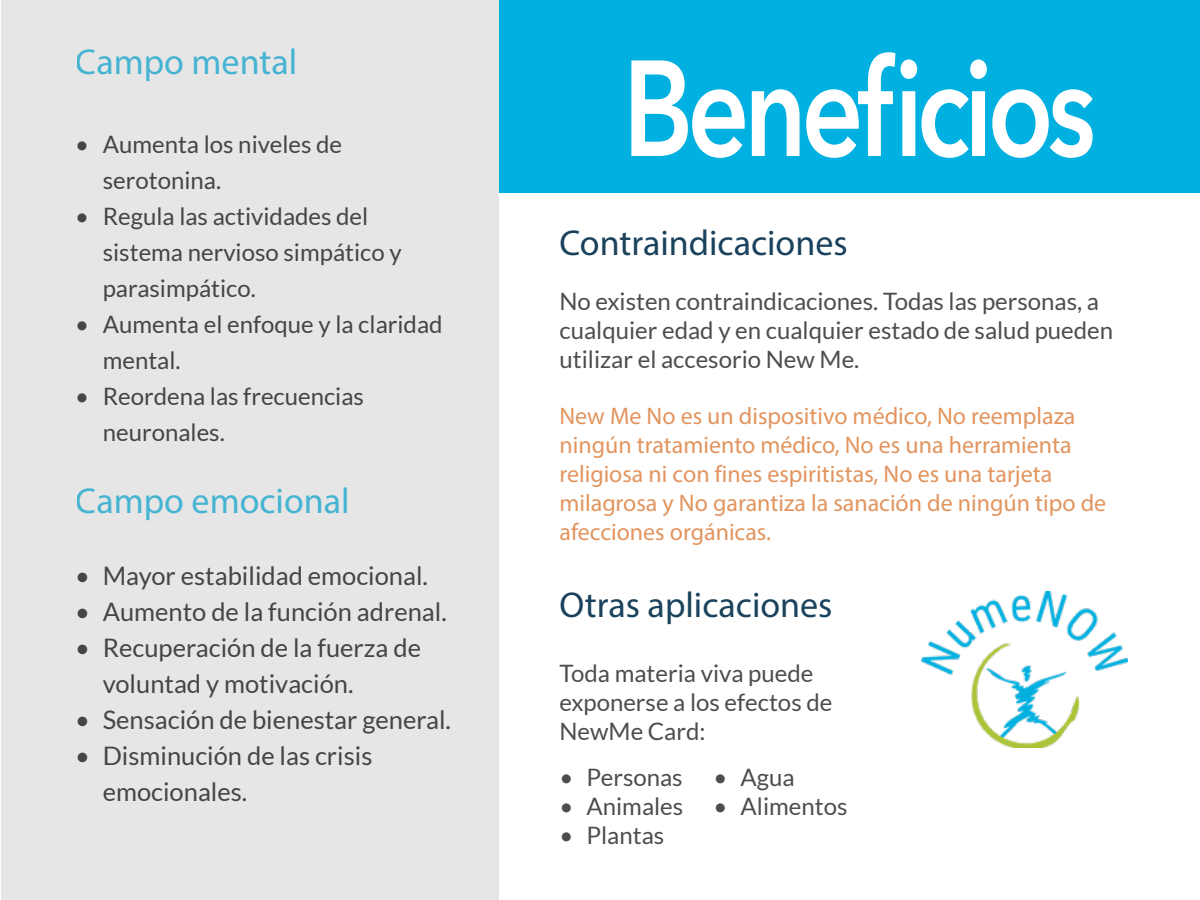
<style>
.page{position:relative;width:1200px;height:900px;background:#fff}
.page>*{position:absolute;margin:0;border:0;box-sizing:border-box;transform-origin:0 0}
.t1{font:600 135px "Avenir Next";letter-spacing:-.05em;color:#fff;scale:.8 1}
.t2{font:36px "Myriad Pro";color:#1a425c}
.t3{font:36px "Myriad Pro";color:#4dc8e9}
.t4{font:25.5px/36px "Lato";color:#4d4d4d}
.t5{font:24px/36px "Lato";color:#4d4d4d}
.t6{font:24px/28.8px "Myriad Pro";color:#e2955f}
</style>
<div class="page">
<div style="left:500px;top:0;width:700px;height:194px;background:#00b0e0"></div>
<div style="left:1px;top:1px;width:498px;height:899px;background:#e6e6e6"></div>
<img style="left:922px;top:591px;width:206px;height:157px">
<h2 class="t3" style="left:76px;top:40px;width:223px">Campo mental</h2>
<p class="t5" style="left:103px;top:127px;width:241px;text-indent:-27px">• Aumenta los niveles de serotonina.</p>
<p class="t5" style="left:103px;top:199px;width:301px;text-indent:-27px">• Regula las actividades del sistema nervioso simpático y parasimpático.</p>
<p class="t5" style="left:103px;top:307px;width:341px;text-indent:-27px">• Aumenta el enfoque y la claridad mental.</p>
<p class="t5" style="left:103px;top:379px;width:263px;text-indent:-27px">• Reordena las frecuencias neuronales.</p>
<h2 class="t3" style="left:76px;top:479px;width:275px">Campo emocional</h2>
<p class="t4" style="left:76px;top:558px;width:354px">• Mayor estabilidad emocional.</p>
<p class="t4" style="left:76px;top:594px;width:373px">• Aumento de la función adrenal.</p>
<p class="t4" style="left:103px;top:630px;width:320px;text-indent:-27px">• Recuperación de la fuerza de voluntad y motivación.</p>
<p class="t4" style="left:76px;top:702px;width:377px">• Sensación de bienestar general.</p>
<p class="t4" style="left:103px;top:738px;width:271px;text-indent:-27px">• Disminución de las crisis emocionales.</p>
<h1 class="t1" style="left:623px;top:-7px;width:593px">Beneficios</h1>
<h2 class="t2" style="left:560px;top:221px;width:290px">Contraindicaciones</h2>
<p class="t5" style="left:560px;top:287px;width:555px;line-height:28.8px">No existen contraindicaciones. Todas las personas, a cualquier edad y en cualquier estado de salud pueden utilizar el accesorio New Me.</p>
<p class="t6" style="left:560px;top:402px;width:548px">New Me No es un dispositivo médico, No reemplaza ningún tratamiento médico, No es una herramienta religiosa ni con fines espiritistas, No es una tarjeta milagrosa y No garantiza la sanación de ningún tipo de afecciones orgánicas.</p>
<h2 class="t2" style="left:560px;top:583px;width:274px">Otras aplicaciones</h2>
<p class="t5" style="left:560px;top:659px;width:274px;line-height:28.8px">Toda materia viva puede exponerse a los efectos de<br>NewMe Card:</p>
<p class="t5" style="left:560px;top:759px;width:125px">• Personas</p>
<p class="t5" style="left:560px;top:788px;width:125px">• Animales</p>
<p class="t5" style="left:560px;top:817px;width:106px">• Plantas</p>
<p class="t5" style="left:714px;top:759px;width:83px">• Agua</p>
<p class="t5" style="left:714px;top:788px;width:135px">• Alimentos</p>
</div>
